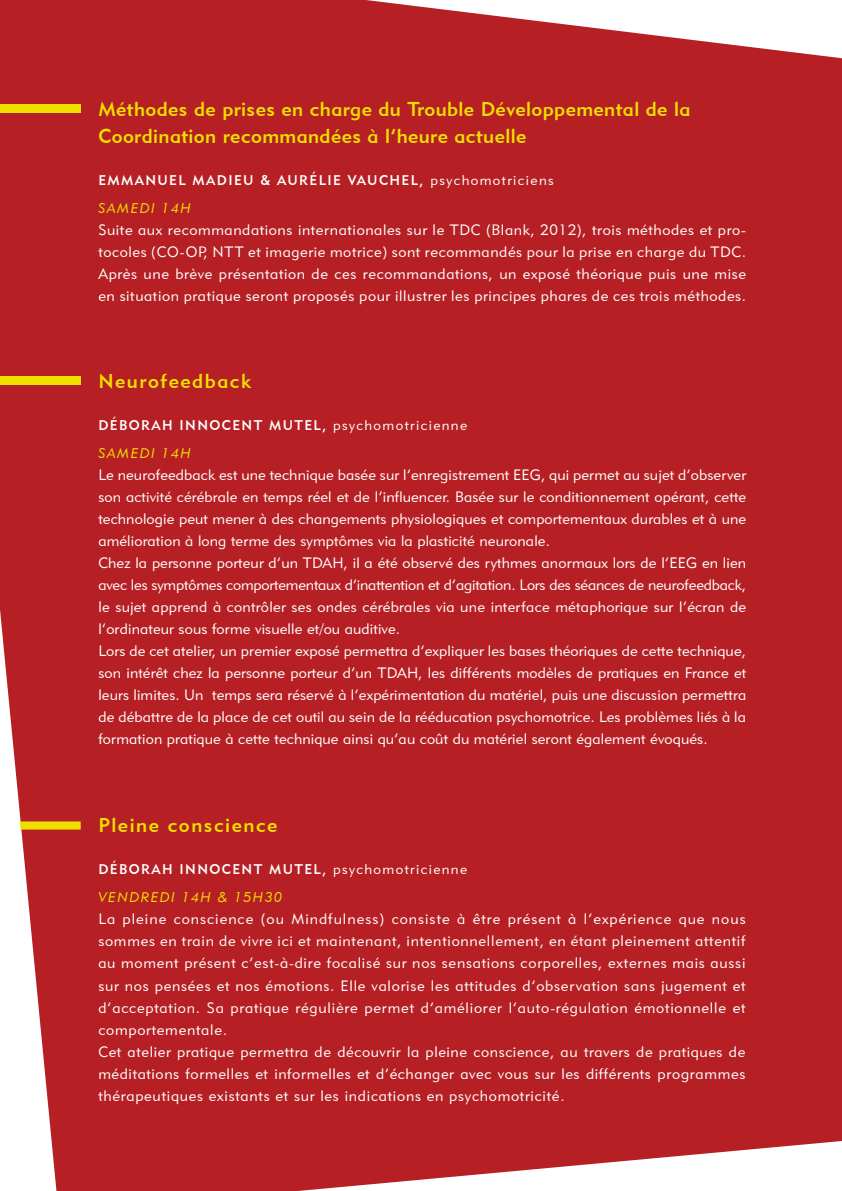
<style>
.page{position:relative;width:842px;height:1191px;background:#b62024}
.page>*{position:absolute;margin:0;border:0;box-sizing:border-box;transform-origin:0 0}
.t1{font:20px/27px "Geometric 415 BT Medium A";letter-spacing:.02em;color:#f0e001}
.t2{font:20px "Geometric 415 BT Medium A";letter-spacing:.075em;color:#f0e001}
.t3{font:15px/22px "Geometric 415 BT Lite A";letter-spacing:.01em;color:#fff;text-align:justify}
.t4{font:15px/22px "Geometric 415 BT Lite A";letter-spacing:.05em;color:#fff}
.t5{font:14px "Geometric 415 BT Medium A";letter-spacing:.1em;color:#fff}
.t6{font:14px "Geometric 415 BT Lite Italic A";letter-spacing:.1em;color:#f0e001}
.s1{font-family:"Geometric 415 BT Lite A"}
</style>
<div class="page">
<div style="left:0;top:105px;width:81px;height:8px;background:#f0e001"></div>
<div style="left:0;top:376px;width:81px;height:9px;background:#f0e001"></div>
<svg style="left:20px;top:821px;width:61px;height:8px"></svg>
<h1 class="t1" style="left:98px;top:95px;width:594px">Méthodes de prises en charge du Trouble Développemental de la<br>Coordination recommandées à l’heure actuelle</h1>
<p class="t5" style="left:98px;top:171px;width:457px">EMMANUEL MADIEU &amp; AURÉLIE VAUCHEL, <span class="s1">psychomotriciens</span></p>
<p class="t6" style="left:98px;top:199px;width:94px">SAMEDI 14H</p>
<p class="t3" style="left:98px;top:218px;width:649px">Suite aux recommandations internationales sur le TDC (Blank, 2012), trois méthodes et pro&shy;tocoles (CO-OP, NTT et imagerie motrice) sont recommandés pour la prise en charge du TDC.<br>Après une brève présentation de ces recommandations, un exposé théorique puis une mise en situation pratique seront proposés pour illustrer les principes phares de ces trois méthodes.</p>
<h1 class="t2" style="left:98px;top:368px;width:154px">Neurofeedback</h1>
<p class="t5" style="left:98px;top:416px;width:370px">DÉBORAH INNOCENT MUTEL, <span class="s1">psychomotricienne</span></p>
<p class="t6" style="left:98px;top:444px;width:94px">SAMEDI 14H</p>
<p class="t3" style="left:98px;top:463px;width:649px;text-align:left">Le neurofeedback est une technique basée sur l’enregistrement EEG, qui permet au sujet d’observer son activité cérébrale en temps réel et de l’influencer. Basée sur le conditionnement opérant, cette technologie peut mener à des changements physiologiques et comportementaux durables et à une amélioration à long terme des symptômes via la plasticité neuronale.<br>Chez la personne porteur d’un TDAH, il a été observé des rythmes anormaux lors de l’EEG en lien avec les symptômes comportementaux d’inattention et d’agitation. Lors des séances de neurofeedback, le sujet apprend à contrôler ses ondes cérébrales via une interface métaphorique sur l’écran de l’ordinateur sous forme visuelle et/ou auditive.<br>Lors de cet atelier, un premier exposé permettra d’expliquer les bases théoriques de cette technique, son intérêt chez la personne porteur d’un TDAH, les différents modèles de pratiques en France et leurs limites. Un temps sera réservé à l’expérimentation du matériel, puis une discussion permettra de débattre de la place de cet outil au sein de la rééducation psychomotrice. Les problèmes liés à la formation pratique à cette technique ainsi qu’au coût du matériel seront également évoqués.</p>
<h1 class="t2" style="left:98px;top:813px;width:181px">Pleine conscience</h1>
<p class="t5" style="left:98px;top:861px;width:370px">DÉBORAH INNOCENT MUTEL, <span class="s1">psychomotricienne</span></p>
<p class="t6" style="left:98px;top:889px;width:185px">VENDREDI 14H &amp; 15H30</p>
<p class="t4" style="left:98px;top:908px;width:649px">La pleine conscience (ou Mindfulness) consiste à être présent à l’expérience que nous sommes en train de vivre ici et maintenant, intentionnellement, en étant pleinement attentif au moment présent c’est-à-dire focalisé sur nos sensations corporelles, externes mais aussi sur nos pensées et nos émotions. Elle valorise les attitudes d’observation sans jugement et d’acceptation. Sa pratique régulière permet d’améliorer l’auto-régulation émotionnelle et comportementale.<br>Cet atelier pratique permettra de découvrir la pleine conscience, au travers de pratiques de méditations formelles et informelles et d’échanger avec vous sur les différents programmes thérapeutiques existants et sur les indications en psychomotricité.</p>
</div>
